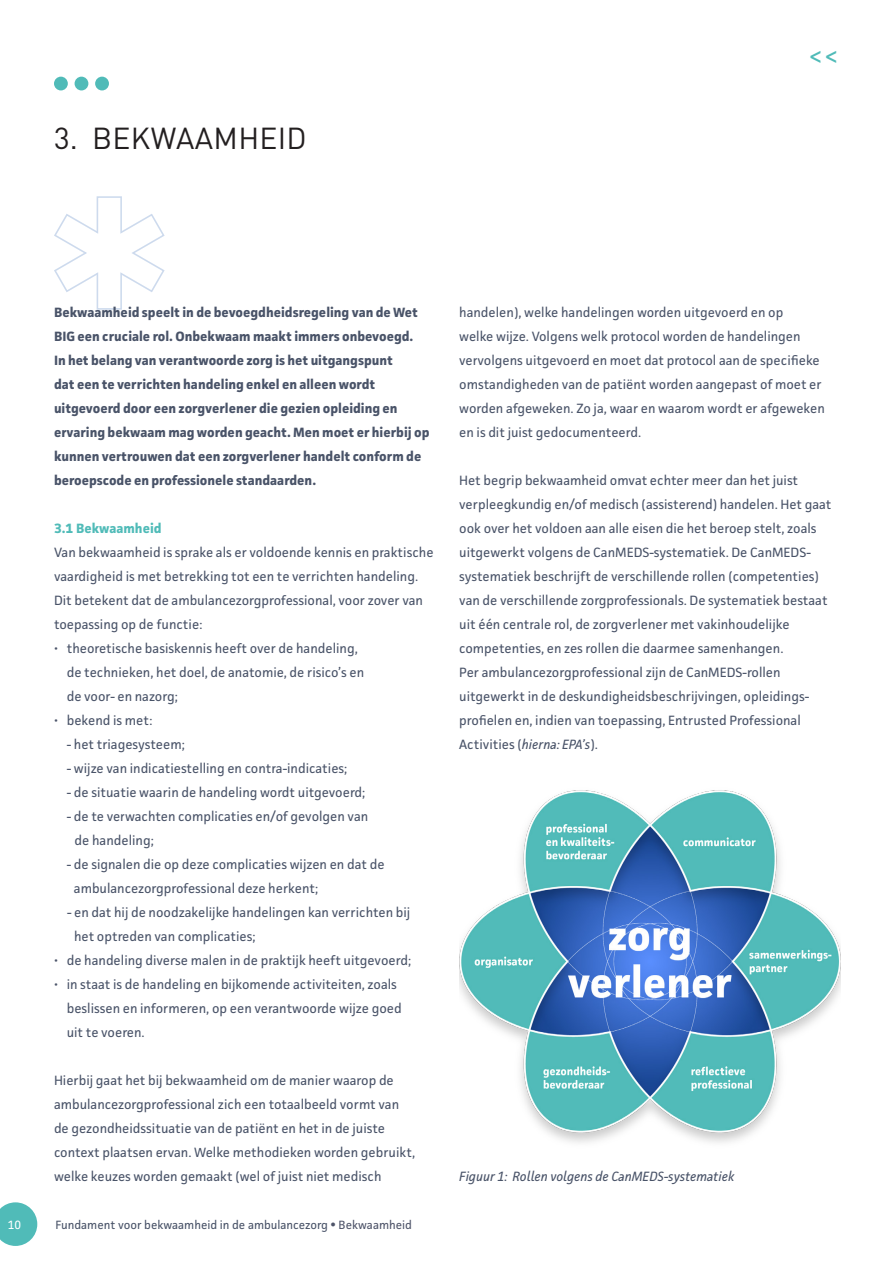
<style>
.page{position:relative;width:893px;height:1263px;background:#fff}
.page>*{position:absolute;margin:0;border:0;box-sizing:border-box;transform-origin:0 0}
.t1{font:30px "DIN Pro";letter-spacing:.01em;color:#231f20}
.t2{font:30px "DIN Pro";color:#50bbb8}
.br{font:13.5px/24px "Facit";color:#495368}
.br-2{font:700 13.5px/24px "Facit";color:#495368}
.br-3{font:italic 13.5px "Facit";color:#495368}
.tkp{font:700 13.5px "Facit";color:#50bbb8}
.t3{font:12px "Facit";color:#495368}
.t4{font:12px "Facit";color:#fff}
.s1{font-family:"Trebuchet MS";font-size:9px;color:#4e5469}
.s2{color:#4e5469}
.s3{font-style:italic}
</style>
<div class="page">
<div style="left:54px;top:77px;width:14px;height:13px;background:#50bbb8;border-radius:50%"></div>
<div style="left:75px;top:77px;width:13px;height:13px;background:#50bbb8;border-radius:50%"></div>
<div style="left:95px;top:77px;width:14px;height:13px;background:#50bbb8;border-radius:50%"></div>
<svg style="left:54px;top:196px;width:111px;height:114px"></svg>
<svg style="left:0;top:1202px;width:37px;height:44px;background:#6dc6c3"></svg>
<img style="left:459px;top:790px;width:382px;height:353px">
<p class="t1" style="left:54px;top:115px;width:254px">3. BEKWAAMHEID</p>
<p class="t2" style="left:808px;top:32px;width:33px">&lt;&lt;</p>
<p class="br-2" style="left:54px;top:300px;width:377px">Bekwaamheid speelt in de bevoegdheidsregeling van de Wet BIG een cruciale rol. Onbekwaam maakt immers onbevoegd.<br>In het belang van verantwoorde zorg is het uitgangspunt<br>dat een te verrichten handeling enkel en alleen wordt uitgevoerd door een zorgverlener die gezien opleiding en ervaring bekwaam mag worden geacht. Men moet er hierbij op kunnen vertrouwen dat een zorgverlener handelt conform de beroepscode en professionele standaarden.</p>
<p class="tkp" style="left:54px;top:519px;width:109px">3.1 Bekwaamheid</p>
<p class="br" style="left:54px;top:540px;width:381px">Van bekwaamheid is sprake als er voldoende kennis en praktische vaardigheid is met betrekking tot een te verrichten handeling.<br>Dit betekent dat de ambulancezorgprofessional, voor zover van toepassing op de functie:</p>
<p class="br" style="left:67px;top:636px;width:299px;text-indent:-13px">• theoretische basiskennis heeft over de handeling, de technieken, het doel, de anatomie, de risico’s en de voor- en nazorg;</p>
<p class="br" style="left:54px;top:708px;width:100px">• bekend is met:</p>
<p class="br" style="left:67px;top:732px;width:120px">- het triagesysteem;</p>
<p class="br" style="left:67px;top:756px;width:282px">- wijze van indicatiestelling en contra-indicaties;</p>
<p class="br" style="left:67px;top:780px;width:300px">- de situatie waarin de handeling wordt uitgevoerd;</p>
<p class="br" style="left:75px;top:804px;width:295px;text-indent:-8px">- de te verwachten complicaties en/of gevolgen van de handeling;</p>
<p class="br" style="left:74px;top:852px;width:312px;text-indent:-7px">- de signalen die op deze complicaties wijzen en dat de ambulancezorgprofessional deze herkent;</p>
<p class="br" style="left:74px;top:900px;width:338px;text-indent:-7px">- en dat hij de noodzakelijke handelingen kan verrichten bij het optreden van complicaties;</p>
<p class="br" style="left:54px;top:948px;width:359px">• de handeling diverse malen in de praktijk heeft uitgevoerd;</p>
<p class="br" style="left:67px;top:972px;width:337px;text-indent:-13px">• in staat is de handeling en bijkomende activiteiten, zoals beslissen en informeren, op een verantwoorde wijze goed uit te voeren.</p>
<p class="br" style="left:54px;top:1068px;width:363px">Hierbij gaat het bij bekwaamheid om de manier waarop de ambulancezorgprofessional zich een totaalbeeld vormt van de gezondheidssituatie van de patiënt en het in de juiste context plaatsen ervan. Welke methodieken worden gebruikt, welke keuzes worden gemaakt (wel of juist niet medisch</p>
<p class="t4" style="left:8px;top:1217px;width:15px">10</p>
<p class="t3" style="left:55px;top:1217px;width:358px">Fundament voor bekwaamheid in de ambulancezorg <span class="s1">●</span> <span class="s2">Bekwaamheid</span></p>
<p class="br" style="left:459px;top:300px;width:367px">handelen), welke handelingen worden uitgevoerd en op<br>welke wijze. Volgens welk protocol worden de handelingen vervolgens uitgevoerd en moet dat protocol aan de specifieke omstandigheden van de patiënt worden aangepast of moet er worden afgeweken. Zo ja, waar en waarom wordt er afgeweken en is dit juist gedocumenteerd.</p>
<p class="br" style="left:459px;top:468px;width:374px">Het begrip bekwaamheid omvat echter meer dan het juist verpleegkundig en/of medisch (assisterend) handelen. Het gaat ook over het voldoen aan alle eisen die het beroep stelt, zoals uitgewerkt volgens de CanMEDS-systematiek. De CanMEDS&shy;systematiek beschrijft de verschillende rollen (competenties) van de verschillende zorgprofessionals. De systematiek bestaat uit één centrale rol, de zorgverlener met vakinhoudelijke competenties, en zes rollen die daarmee samenhangen.<br>Per ambulancezorgprofessional zijn de CanMEDS-rollen uitgewerkt in de deskundigheidsbeschrijvingen, opleidings&shy;profielen en, indien van toepassing, Entrusted Professional Activities (<span class="s3">hierna: EPA’s</span>).</p>
<p class="br-3" style="left:459px;top:1167px;width:277px">Figuur 1: Rollen volgens de CanMEDS-systematiek</p>
</div>
